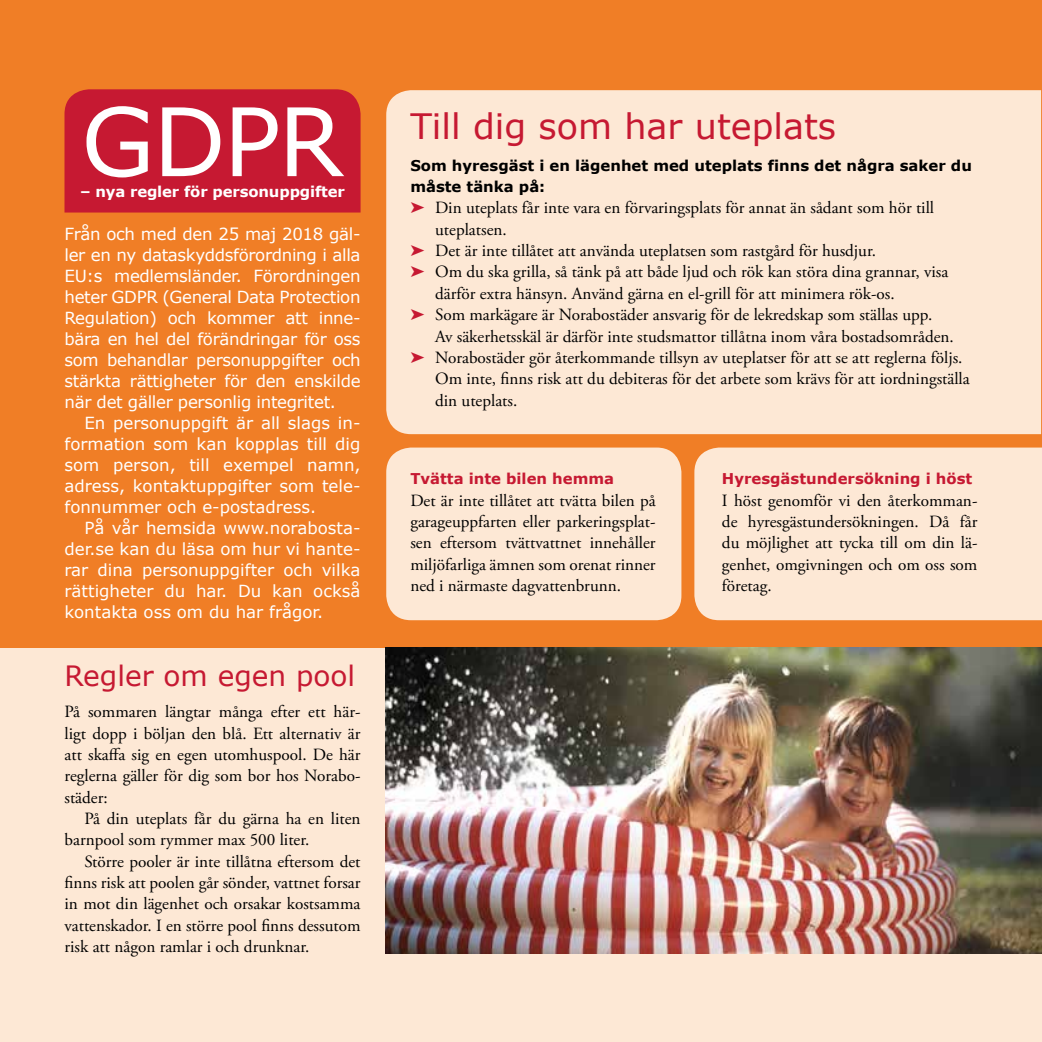
<style>
.page{position:relative;width:1042px;height:1042px;background:#fff}
.page>*{position:absolute;margin:0;border:0;box-sizing:border-box;transform-origin:0 0}
.t1{font:94.5px "Verdana";color:#fff}
.t2{font:35px "Verdana";color:#c61932}
.t3{font:28px "Verdana";color:#c61932}
.t4{font:17.15px/21.3px "Adobe Garamond Pro";color:#000;text-align:justify}
.t5{font:16.62px/21px "Verdana";color:#fff;text-align:justify}
.t6{font:700 14.88px/21.3px "Verdana";color:#000}
.t7{font:700 14.88px "Verdana";color:#c61932}
.t8{font:700 14.88px "Verdana";letter-spacing:-.01em;color:#fff}
.s1{color:#c61932}
</style>
<div class="page">
<div style="left:0;top:647px;width:1042px;height:395px;background:#fde8d5"></div>
<div style="left:0;top:0;width:1042px;height:647px;background:#f07e26"></div>
<div style="left:386px;top:90px;width:655px;height:344px;background:#fde8d5"></div>
<div style="left:386px;top:447px;width:295px;height:173px;background:#fde8d5;border-radius:25px"></div>
<div style="left:694px;top:447px;width:348px;height:173px;background:#fde8d5"></div>
<div style="left:64px;top:89px;width:296px;height:123px;background:#c61932"></div>
<img style="left:385px;top:647px;width:657px;height:306px">
<h1 class="t1" style="left:81px;top:77px;width:264px">GDPR</h1>
<p class="t8" style="left:80px;top:182px;width:266px">– nya regler för personuppgifter</p>
<p class="t5" style="left:64px;top:223px;width:298px">Från och med den 25 maj 2018 gäl&shy;ler en ny dataskyddsförordning i alla EU:s medlemsländer. Förordningen heter GDPR (General Data Protection Regulation) och kommer att inne&shy;bära en hel del förändringar för oss som behandlar personuppgifter och stärkta rättigheter för den enskilde när det gäller personlig integritet.</p>
<p class="t5" style="left:64px;top:412px;width:298px;text-indent:20px">En personuppgift är all slags in&shy;formation som kan kopplas till dig som person, till exempel namn, adress, kontaktuppgifter som tele&shy;fonnummer och e-postadress.</p>
<p class="t5" style="left:65px;top:517px;width:297px;text-indent:20px">På vår hemsida www.norabosta&shy;der.se kan du läsa om hur vi hante&shy;rar dina personuppgifter och vilka rättigheter du har. Du kan också kontakta oss om du har frågor.</p>
<h3 class="t3" style="left:64px;top:656px;width:292px">Regler om egen pool</h3>
<p class="t4" style="left:64px;top:701px;width:297px">På sommaren längtar många efter ett här&shy;ligt dopp i böljan den blå. Ett alternativ är att skaffa sig en egen utomhuspool. De här reglerna gäller för dig som bor hos Norabo&shy;städer:</p>
<p class="t4" style="left:64px;top:808px;width:298px;text-indent:20px">På din uteplats får du gärna ha en liten barnpool som rymmer max 500 liter.</p>
<p class="t4" style="left:64px;top:851px;width:298px;text-indent:20px">Större pooler är inte tillåtna eftersom det finns risk att poolen går sönder, vattnet forsar in mot din lägenhet och orsakar kostsamma vattenskador. I en större pool finns dessutom risk att någon ramlar i och drunknar.</p>
<h2 class="t2" style="left:410px;top:103px;width:427px">Till dig som har uteplats</h2>
<p class="t6" style="left:410px;top:154px;width:563px">Som hyresgäst i en lägenhet med uteplats finns det några saker du måste tänka på:</p>
<p class="t4" style="left:410px;top:198px;width:525px"><span class="s1">➤</span> Din uteplats får inte vara en förvaringsplats för annat än sådant som hör till</p>
<p class="t4" style="left:435px;top:219px;width:73px">uteplatsen.</p>
<p class="t4" style="left:410px;top:241px;width:467px"><span class="s1">➤</span> Det är inte tillåtet att använda uteplatsen som rastgård för husdjur.</p>
<p class="t4" style="left:410px;top:262px;width:539px"><span class="s1">➤</span> Om du ska grilla, så tänk på att både ljud och rök kan störa dina grannar, visa</p>
<p class="t4" style="left:435px;top:283px;width:461px">därför extra hänsyn. Använd gärna en el-grill för att minimera rök-os.</p>
<p class="t4" style="left:410px;top:305px;width:524px"><span class="s1">➤</span> Som markägare är Norabostäder ansvarig för de lekredskap som ställas upp.</p>
<p class="t4" style="left:435px;top:326px;width:520px">Av säkerhetsskäl är därför inte studsmattor tillåtna inom våra bostadsområden.</p>
<p class="t4" style="left:410px;top:347px;width:554px"><span class="s1">➤</span> Norabostäder gör återkommande tillsyn av uteplatser för att se att reglerna följs.</p>
<p class="t4" style="left:435px;top:369px;width:536px">Om inte, finns risk att du debiteras för det arbete som krävs för att iordningställa</p>
<p class="t4" style="left:435px;top:390px;width:84px">din uteplats.</p>
<p class="t7" style="left:410px;top:468px;width:205px">Tvätta inte bilen hemma</p>
<p class="t4" style="left:410px;top:490px;width:247px">Det är inte tillåtet att tvätta bilen på garageuppfarten eller parkeringsplat&shy;sen eftersom tvättvattnet innehåller miljöfarliga ämnen som orenat rinner ned i närmaste dagvattenbrunn.</p>
<p class="t7" style="left:722px;top:468px;width:252px">Hyresgästundersökning i höst</p>
<p class="t4" style="left:722px;top:490px;width:257px">I höst genomför vi den återkomman&shy;de hyresgästundersökningen. Då får du möjlighet att tycka till om din lä&shy;genhet, omgivningen och om oss som företag.</p>
</div>
